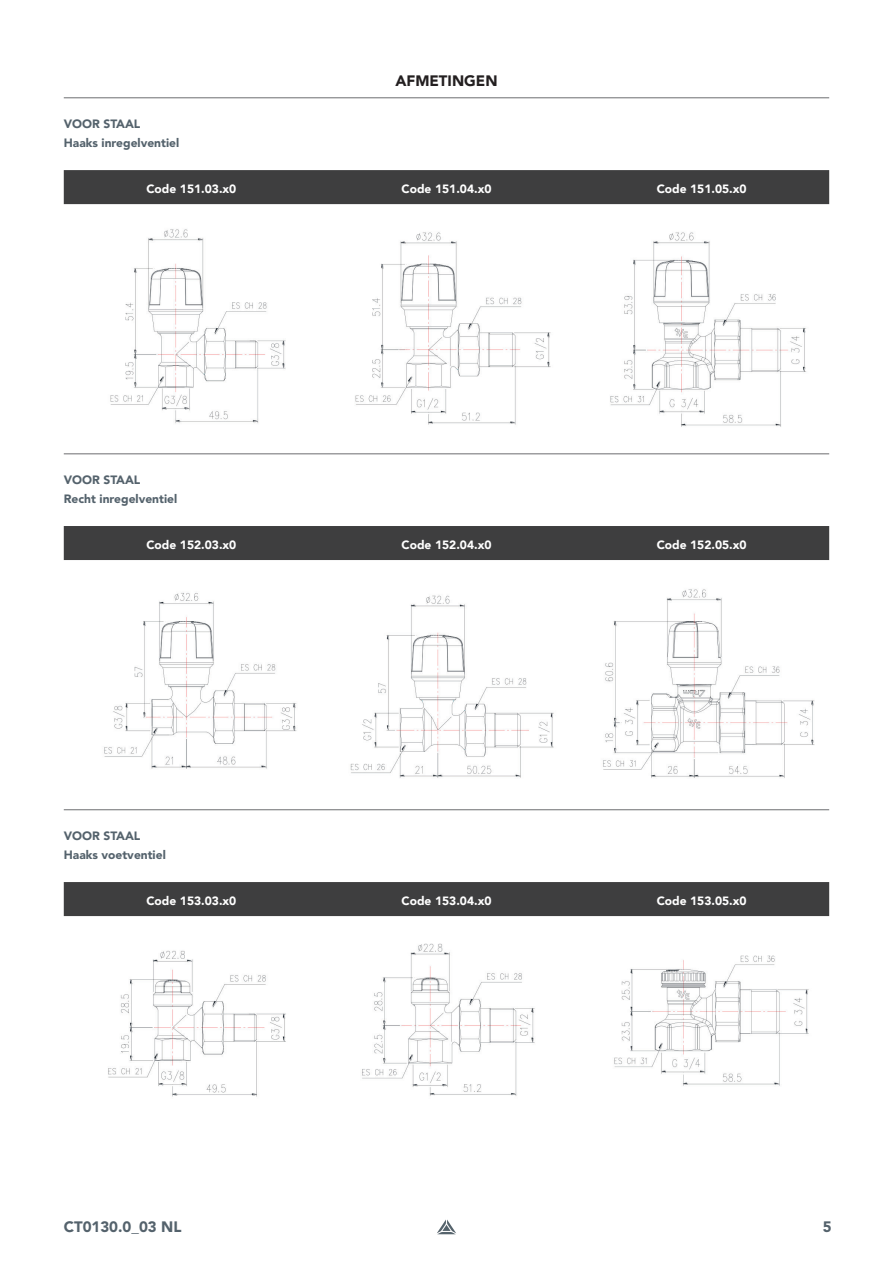
<style>
.page{position:relative;width:893px;height:1263px;background:#fff}
.page>*{position:absolute;margin:0;border:0;box-sizing:border-box;transform-origin:0 0}
.t1{font:900 15px "Avenir LT Pro";color:#54626c}
.t2{font:900 15px "Avenir LT Pro";color:#231f20}
.t3{font:900 12px "Avenir";color:#fff}
.t4{font:900 12px/18.6px "Avenir LT Pro";color:#54626c}
</style>
<div class="page">
<svg style="left:437px;top:1219px;width:19px;height:15px"></svg>
<hr style="left:64px;top:454px;width:765px;height:1px;background:#6c6d70">
<hr style="left:64px;top:809px;width:765px;height:1px;background:#6c6d70">
<hr style="left:64px;top:98px;width:765px;height:1px;background:#6c6d70">
<div style="left:64px;top:170px;width:765px;height:34px;background:#3e3e3f"></div>
<div style="left:64px;top:526px;width:765px;height:34px;background:#3e3e3f"></div>
<div style="left:64px;top:882px;width:765px;height:34px;background:#3e3e3f"></div>
<img style="left:110px;top:229px;width:696px;height:198px">
<img style="left:104px;top:589px;width:711px;height:189px">
<img style="left:108px;top:943px;width:701px;height:154px">
<p class="t4" style="left:64px;top:115px;width:117px">VOOR STAAL<br>Haaks inregelventiel</p>
<p class="t2" style="left:395px;top:72px;width:104px">AFMETINGEN</p>
<p class="t3" style="left:146px;top:179px;width:91px">Code 151.03.x0</p>
<p class="t3" style="left:401px;top:179px;width:91px">Code 151.04.x0</p>
<p class="t3" style="left:657px;top:179px;width:91px">Code 151.05.x0</p>
<p class="t4" style="left:64px;top:471px;width:115px">VOOR STAAL<br>Recht inregelventiel</p>
<p class="t3" style="left:146px;top:535px;width:91px">Code 152.03.x0</p>
<p class="t3" style="left:401px;top:535px;width:91px">Code 152.04.x0</p>
<p class="t3" style="left:657px;top:535px;width:91px">Code 152.05.x0</p>
<p class="t4" style="left:64px;top:827px;width:103px">VOOR STAAL<br>Haaks voetventiel</p>
<p class="t3" style="left:146px;top:890px;width:91px">Code 153.03.x0</p>
<p class="t3" style="left:401px;top:890px;width:91px">Code 153.04.x0</p>
<p class="t3" style="left:657px;top:890px;width:91px">Code 153.05.x0</p>
<p class="t1" style="left:64px;top:1218px;width:119px">CT0130.0_03 NL</p>
<p class="t1" style="left:823px;top:1218px;width:10px">5</p>
</div>
